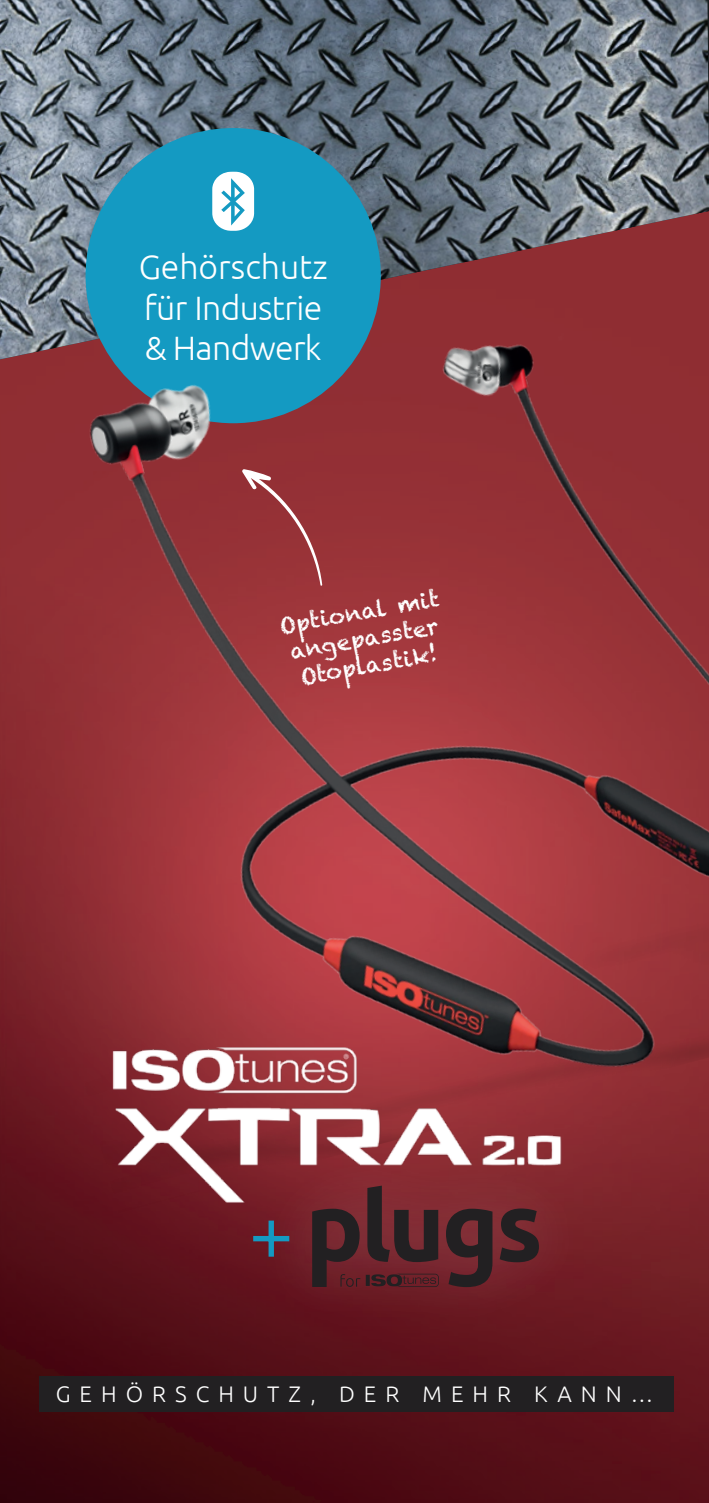
<style>
.page{position:relative;width:709px;height:1503px;background:#fff}
.page>*{position:absolute;margin:0;border:0;box-sizing:border-box;transform-origin:0 0}
.t1{font:300 33.75px "Ubuntu";letter-spacing:-.02em;color:#fff}
.t2{font:300 33.75px "Ubuntu";color:#fff}
.t3{font:22.5px "Chalkduster";color:#fff}
.t4{font:300 22.5px "Ubuntu";letter-spacing:.4em;color:#fff}
</style>
<div class="page">
<img style="left:0;top:1213px;width:709px;height:289px">
<img style="left:0;top:0;width:709px;height:225px">
<div style="left:39px;top:1376px;width:634px;height:35px;background:#222022"></div>
<div style="left:86px;top:128px;width:295px;height:295px;background:#149ac2;border-radius:50%"></div>
<svg style="left:212px;top:172px;width:42px;height:53px"></svg>
<div style="left:256px;top:1135px;width:335px;height:206px;background:#fff;opacity:.15"></div>
<svg style="left:366px;top:1273px;width:73px;height:14px"></svg>
<svg style="left:312px;top:1213px;width:48px;height:73px;background:#432126"></svg>
<svg style="left:367px;top:1213px;width:71px;height:49px;background:#422328"></svg>
<svg style="left:446px;top:1213px;width:46px;height:74px;background:#422327"></svg>
<svg style="left:499px;top:1213px;width:40px;height:49px;background:#442327"></svg>
<div style="left:268px;top:1220px;width:6px;height:36px;background:#149ac2"></div>
<div style="left:253px;top:1235px;width:36px;height:6px;background:#149ac2"></div>
<img style="left:0;top:225px;width:709px;height:988px">
<img style="left:92px;top:1044px;width:525px;height:54px">
<img style="left:90px;top:1097px;width:495px;height:107px">
<svg style="left:242px;top:469px;width:80px;height:117px;background:#9d3f43"></svg>
<p class="t2" style="left:139px;top:247px;width:190px">Gehörschutz</p>
<p class="t1" style="left:144px;top:287px;width:179px">für Industrie</p>
<p class="t1" style="left:145px;top:328px;width:178px">&amp; Handwerk</p>
<p class="t3" style="left:278px;top:613px;width:163px;rotate:-10deg">Optional mit</p>
<p class="t3" style="left:288px;top:638px;width:152px;rotate:-10deg">angepasster</p>
<p class="t3" style="left:298px;top:664px;width:140px;rotate:-10deg">Otoplastik!</p>
<p class="t4" style="left:56px;top:1380px;width:599px">GEHÖRSCHUTZ, DER MEHR KANN…</p>
</div>
